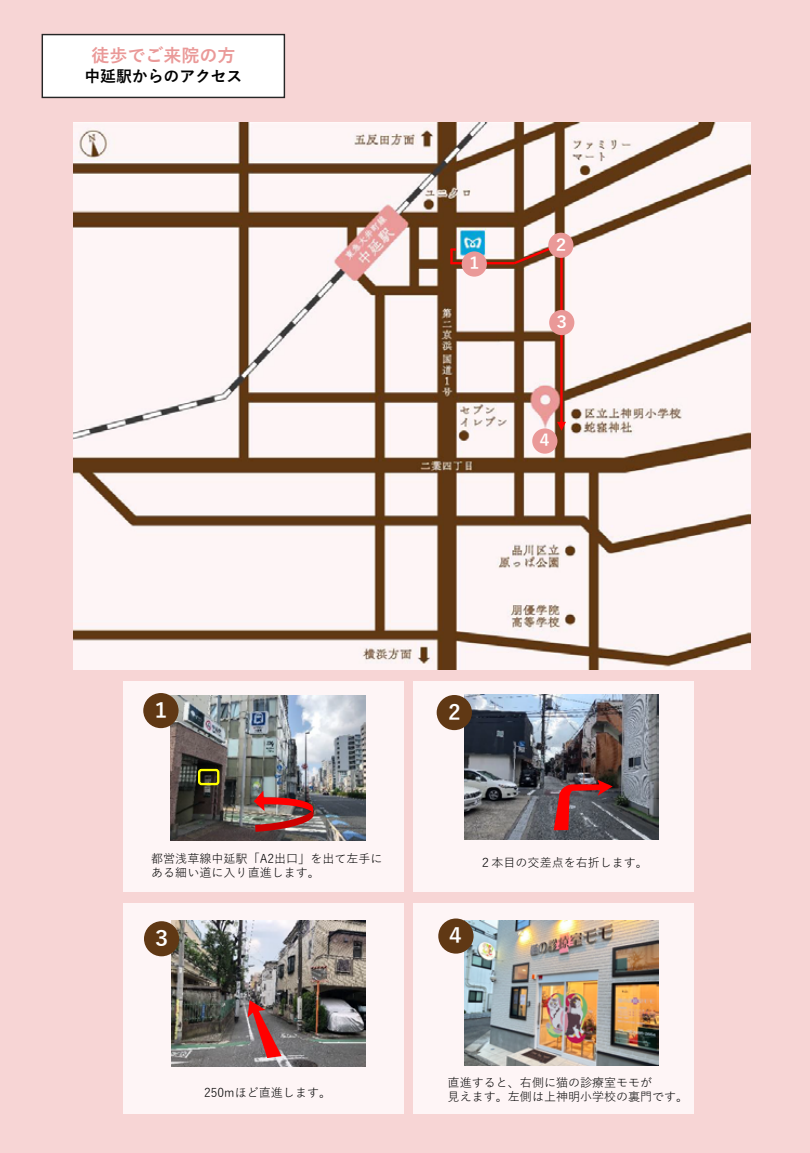
<style>
.page{position:relative;width:810px;height:1153px;background:#fff}
.page>*{position:absolute;margin:0;border:0;box-sizing:border-box;transform-origin:0 0}
.t1{font:700 21px "Yu Gothic";color:#fff}
.t2{font:700 18px "Yu Gothic";color:#ea9998}
.t3{font:700 16.5px "Yu Gothic";color:#fff}
.t4{font:700 15.9px "Yu Gothic";color:#000}
.t5{font:12px/14.4px "Yu Gothic";color:#000}
</style>
<div class="page">
<div style="left:0;top:0;width:810px;height:1152px;background:#f7d5d5"></div>
<img style="left:74px;top:122px;width:677px;height:547px">
<div style="left:123px;top:680px;width:281px;height:211px;background:#fef5f6"></div>
<div style="left:42px;top:34px;width:243px;height:64px;background:#fff;border:1px solid #262626"></div>
<hr style="left:451px;top:262px;width:64px;height:2px;background:#f00">
<svg style="left:511px;top:241px;width:55px;height:190px;background:#c39f93"></svg>
<img style="left:171px;top:695px;width:194px;height:145px">
<div style="left:143px;top:693px;width:36px;height:35px;background:#603814;border-radius:50%"></div>
<div style="left:462px;top:251px;width:25px;height:25px;background:#ea9998;border-radius:50%"></div>
<hr style="left:450px;top:249px;width:3px;height:15px;background:#f00">
<div style="left:548px;top:233px;width:25px;height:25px;background:#ea9998;border-radius:50%"></div>
<div style="left:549px;top:310px;width:25px;height:25px;background:#ea9998;border-radius:50%"></div>
<div style="left:532px;top:428px;width:25px;height:25px;background:#ea9998;border-radius:50%"></div>
<div style="left:413px;top:680px;width:281px;height:211px;background:#fef5f6"></div>
<img style="left:465px;top:694px;width:193px;height:145px">
<div style="left:437px;top:695px;width:35px;height:35px;background:#603814;border-radius:50%"></div>
<div style="left:123px;top:903px;width:281px;height:210px;background:#fef5f6"></div>
<img style="left:171px;top:920px;width:194px;height:146px">
<div style="left:144px;top:921px;width:35px;height:35px;background:#603814;border-radius:50%"></div>
<div style="left:413px;top:903px;width:281px;height:210px;background:#fef5f6"></div>
<img style="left:465px;top:920px;width:193px;height:145px">
<div style="left:438px;top:918px;width:36px;height:35px;background:#603814;border-radius:50%"></div>
<svg style="left:248px;top:1000px;width:34px;height:57px;background:#9f4f50"></svg>
<img style="left:254px;top:790px;width:66px;height:41px">
<svg style="left:554px;top:779px;width:59px;height:51px;background:#824247"></svg>
<div style="left:198px;top:768px;width:21px;height:17px;border:2px solid #ff0;border-radius:2px"></div>
<h2 class="t2" style="left:91px;top:46px;width:146px">徒歩でご来院の方</h2>
<h3 class="t4" style="left:84px;top:67px;width:160px">中延駅からのアクセス</h3>
<h3 class="t3" style="left:466px;top:254px;width:18px">１</h3>
<h3 class="t3" style="left:553px;top:235px;width:18px">２</h3>
<h3 class="t3" style="left:554px;top:312px;width:18px">３</h3>
<h3 class="t3" style="left:537px;top:431px;width:18px">４</h3>
<h1 class="t1" style="left:150px;top:698px;width:23px">１</h1>
<h1 class="t1" style="left:448px;top:700px;width:14px">2</h1>
<p class="t5" style="left:151px;top:849px;width:233px">都営浅草線中延駅「A2出口」を出て左手にある細い道に入り直進します。</p>
<p class="t5" style="left:479px;top:854px;width:170px">２本目の交差点を右折します。</p>
<h1 class="t1" style="left:151px;top:926px;width:23px">３</h1>
<h1 class="t1" style="left:446px;top:923px;width:23px">４</h1>
<p class="t5" style="left:204px;top:1083px;width:128px">250mほど直進します。</p>
<p class="t5" style="left:448px;top:1073px;width:242px">直進すると、右側に猫の診療室モモが<br>見えます。左側は上神明小学校の裏門です。</p>
</div>
